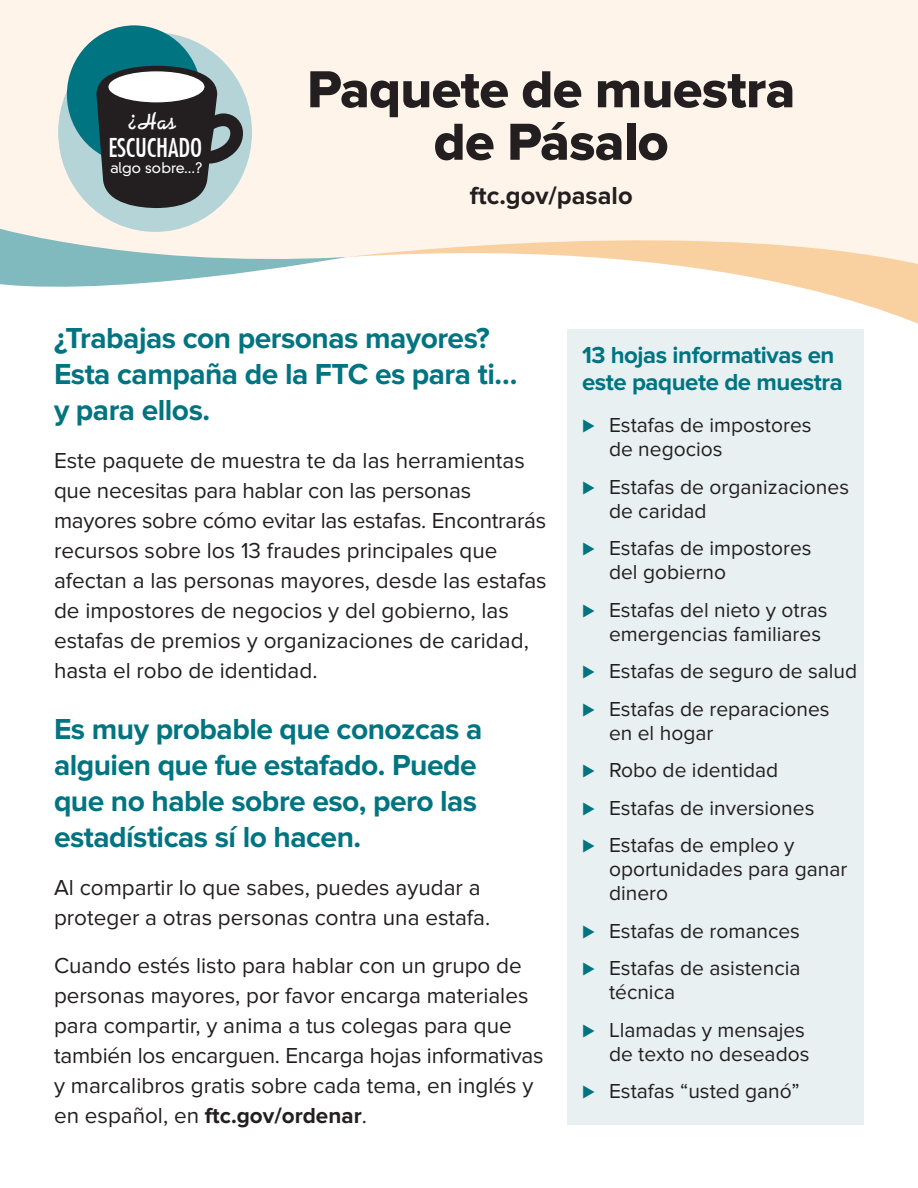
<style>
.page{position:relative;width:918px;height:1188px;background:#fff}
.page>*{position:absolute;margin:0;border:0;box-sizing:border-box;transform-origin:0 0}
.t1{font:54px/52.5px "Proxima Nova Extrabld";letter-spacing:-.01em;color:#231f20;text-align:center}
.t2{font:700 30px/36px "Proxima Nova";letter-spacing:-.02em;color:#007481}
.t3{font:700 25.5px "Proxima Nova";color:#231f20}
.t4{font:25.5px "Fuji Normal";color:#fff}
.t5{font:24.3px "Di Normal";color:#fff}
.t6{font:700 24px/27px "Proxima Nova";letter-spacing:-.02em;color:#007481}
.t7{font:22.5px/30px "Proxima Nova";color:#231f20}
.t8{font:21px/24px "Proxima Nova";color:#231f20}
.t9{font:300 14.4px "DIN Neuzeit Grotesk Std";letter-spacing:-.005em;color:#fff}
.s1{font-weight:700}
.s2{color:#007481}
</style>
<div class="page">
<div style="left:0;top:0;width:918px;height:221px;background:#fff4ea"></div>
<div style="left:58px;top:33px;width:194px;height:199px;background:#b4d4d8;border-radius:50%"></div>
<div style="left:67px;top:25px;width:134px;height:139px;background:#007481;border-radius:50%"></div>
<svg style="left:0;top:221px;width:347px;height:66px"></svg>
<svg style="left:347px;top:212px;width:571px;height:112px"></svg>
<svg style="left:96px;top:66px;width:147px;height:142px"></svg>
<div style="left:108px;top:71px;width:96px;height:31px;background:#fff;border-radius:50%"></div>
<div style="left:567px;top:329px;width:297px;height:795px;background:#e8f0f2"></div>
<p class="t5" style="left:128px;top:107px;width:50px">¿Has</p>
<p class="t4" style="left:108px;top:132px;width:96px">ESCUCHADO</p>
<p class="t9" style="left:110px;top:159px;width:94px">algo sobre...?</p>
<p class="t1" style="left:307px;top:64px;width:490px">Paquete de muestra de Pásalo</p>
<p class="t3" style="left:470px;top:181px;width:164px">ftc.gov/pasalo</p>
<p class="t2" style="left:54px;top:320px;width:465px">¿Trabajas con personas mayores?<br>Esta campaña de la FTC es para ti… y para ellos.</p>
<p class="t7" style="left:54px;top:446px;width:494px">Este paquete de muestra te da las herramientas que necesitas para hablar con las personas mayores sobre cómo evitar las estafas. Encontrarás recursos sobre los 13 fraudes principales que afectan a las personas mayores, desde las estafas de impostores de negocios y del gobierno, las estafas de premios y organizaciones de caridad, hasta el robo de identidad.</p>
<p class="t2" style="left:54px;top:712px;width:430px">Es muy probable que conozcas a alguien que fue estafado. Puede que no hable sobre eso, pero las estadísticas sí lo hacen.</p>
<p class="t7" style="left:54px;top:873px;width:438px">Al compartir lo que sabes, puedes ayudar a proteger a otras personas contra una estafa.</p>
<p class="t7" style="left:54px;top:951px;width:491px">Cuando estés listo para hablar con un grupo de personas mayores, por favor encarga materiales para compartir, y anima a tus colegas para que también los encarguen. Encarga hojas informativas y marcalibros gratis sobre cada tema, en inglés y en español, en <span class="s1">ftc.gov/ordenar</span>.</p>
<p class="t6" style="left:582px;top:342px;width:262px">13 hojas informativas en este paquete de muestra</p>
<p class="t8" style="left:609px;top:414px;width:204px;text-indent:-27px"><span class="s2">⊲</span> Estafas de impostores de negocios</p>
<p class="t8" style="left:609px;top:475px;width:242px;text-indent:-27px"><span class="s2">⊲</span> Estafas de organizaciones de caridad</p>
<p class="t8" style="left:609px;top:537px;width:204px;text-indent:-27px"><span class="s2">⊲</span> Estafas de impostores del gobierno</p>
<p class="t8" style="left:609px;top:598px;width:220px;text-indent:-27px"><span class="s2">⊲</span> Estafas del nieto y otras emergencias familiares</p>
<p class="t8" style="left:582px;top:653px;width:277px;line-height:37.5px"><span class="s2">⊲</span> Estafas de seguro de salud <span class="s2">⊲</span> Estafas de reparaciones</p>
<p class="t8" style="left:582px;top:714px;width:234px;line-height:37.5px;text-indent:27px">en el hogar<br><span class="s2">⊲</span> Robo de identidad<br><span class="s2">⊲</span> Estafas de inversiones</p>
<p class="t8" style="left:609px;top:834px;width:240px;text-indent:-27px"><span class="s2">⊲</span> Estafas de empleo y oportunidades para ganar dinero</p>
<p class="t8" style="left:582px;top:912px;width:220px;line-height:37.5px"><span class="s2">⊲</span> Estafas de romances <span class="s2">⊲</span> Estafas de asistencia</p>
<p class="t8" style="left:582px;top:974px;width:225px;line-height:37.5px;text-indent:27px">técnica<br><span class="s2">⊲</span> Llamadas y mensajes</p>
<p class="t8" style="left:582px;top:1035px;width:229px;line-height:37.5px;text-indent:27px">de texto no deseados <span class="s2">⊲</span> Estafas “usted ganó ”</p>
</div>
